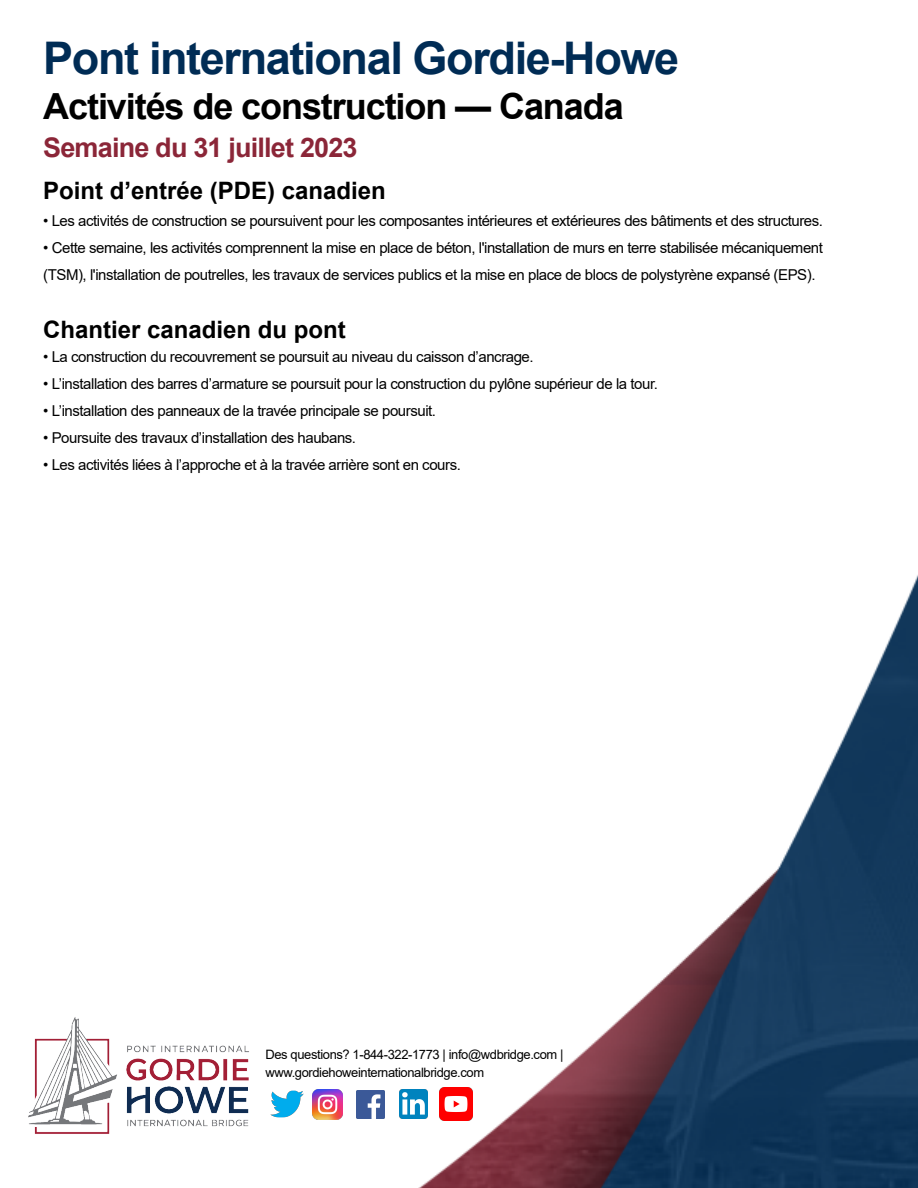
<style>
.page{position:relative;width:918px;height:1188px;background:#fff}
.page>*{position:absolute;margin:0;border:0;box-sizing:border-box;transform-origin:0 0}
.t1{font:700 45px "Arial";letter-spacing:-.03em;color:#002c55}
.t2{font:700 36px "Arial";letter-spacing:-.03em;color:#000}
.t3{font:700 27px "Arial";letter-spacing:-.03em;color:#8b2638}
.t4{font:700 24px "Arial";color:#000}
.t5{font:15px/27px "Arial";letter-spacing:-.03em;color:#000}
.t6{font:12.9px/18px "Arial";letter-spacing:-.03em;color:#000}
</style>
<div class="page">
<img style="left:312px;top:575px;width:606px;height:613px">
<img style="left:28px;top:1017px;width:221px;height:117px">
<img style="left:270px;top:1090px;width:34px;height:28px">
<img style="left:357px;top:1090px;width:28px;height:28px">
<img style="left:399px;top:1090px;width:29px;height:29px">
<img style="left:440px;top:1088px;width:32px;height:32px">
<img style="left:313px;top:1089px;width:30px;height:30px">
<h1 class="t1" style="left:43px;top:26px;width:637px">Pont international Gordie-Howe</h1>
<h2 class="t2" style="left:43px;top:81px;width:582px">Activités de construction — Canada</h2>
<h3 class="t3" style="left:43px;top:128px;width:316px">Semaine du 31 juillet 2023</h3>
<h3 class="t4" style="left:43px;top:174px;width:344px">Point d’entrée (PDE) canadien</h3>
<p class="t5" style="left:43px;top:207px;width:781px">• Les activités de construction se poursuivent pour les composantes intérieures et extérieures des bâtiments et des structures.</p>
<p class="t5" style="left:43px;top:234px;width:781px">• Cette semaine, les activités comprennent la mise en place de béton, l'installation de murs en terre stabilisée mécaniquement (TSM), l'installation de poutrelles, les travaux de services publics et la mise en place de blocs de polystyrène expansé (EPS).</p>
<h3 class="t4" style="left:43px;top:313px;width:304px">Chantier canadien du pont</h3>
<p class="t5" style="left:43px;top:343px;width:492px">• La construction du recouvrement se poursuit au niveau du caisson d’ancrage.</p>
<p class="t5" style="left:43px;top:370px;width:616px">• L’installation des barres d’armature se poursuit pour la construction du pylône supérieur de la tour.</p>
<p class="t5" style="left:43px;top:397px;width:394px">• L’installation des panneaux de la travée principale se poursuit.</p>
<p class="t5" style="left:43px;top:424px;width:314px">• Poursuite des travaux d’installation des haubans.</p>
<p class="t5" style="left:43px;top:451px;width:419px">• Les activités liées à l’approche et à la travée arrière sont en cours.</p>
<p class="t6" style="left:266px;top:1045px;width:299px">Des questions? 1-844-322-1773 | info@wdbridge.com | www.gordiehoweinternationalbridge.com</p>
</div>
